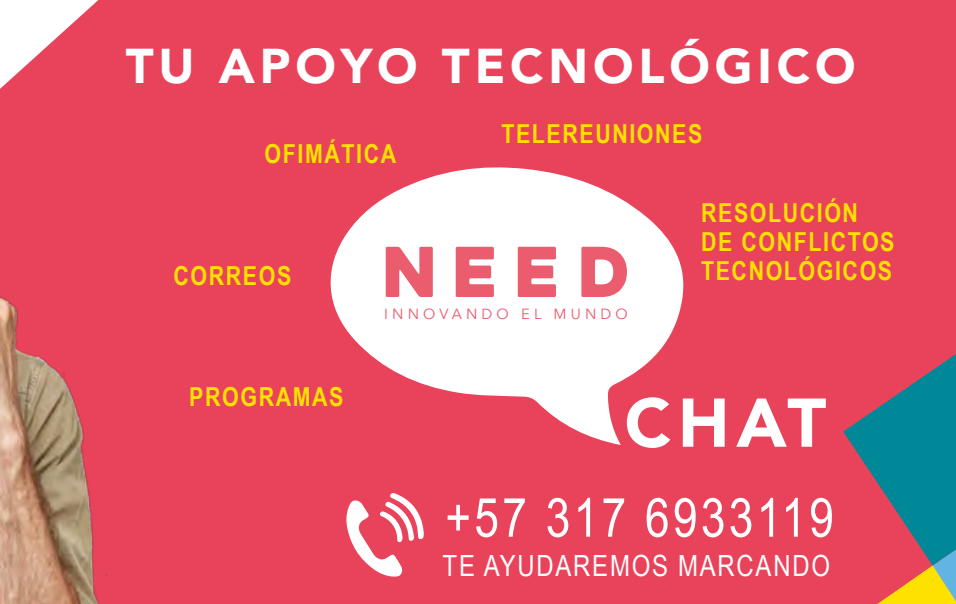
<style>
.page{position:relative;width:956px;height:604px;background:#fff}
.page>*{position:absolute;margin:0;border:0;box-sizing:border-box;transform-origin:0 0}
.t1{font:900 68px "Avenir";color:#fff}
.t2{font:54px "Arial Narrow";letter-spacing:.06em;color:#fff}
.t3{font:900 48.8px "Avenir";letter-spacing:.1em;color:#fff}
.t4{font:29.2px "Arial Narrow";letter-spacing:.06em;color:#fff}
.t5{font:700 26px/28.8px "Arial Narrow";letter-spacing:.06em;color:#ffe100}
.t6{font:14.8px "Avenir";letter-spacing:.28em;color:#eb5c6f}
</style>
<div class="page">
<div style="left:121px;top:0;width:835px;height:603px;background:#e9435b"></div>
<svg style="left:805px;top:418px;width:151px;height:185px;background:#e65b54"></svg>
<svg style="left:843px;top:354px;width:113px;height:211px;background:#666a7d"></svg>
<svg style="left:346px;top:492px;width:78px;height:84px"></svg>
<svg style="left:323px;top:164px;width:365px;height:280px"></svg>
<img style="left:0;top:0;width:121px;height:603px">
<svg style="left:386px;top:246px;width:47px;height:51px"></svg>
<svg style="left:456px;top:246px;width:38px;height:51px;background:#ee7a8a"></svg>
<svg style="left:518px;top:246px;width:38px;height:51px;background:#ee7a8a"></svg>
<svg style="left:581px;top:246px;width:46px;height:51px"></svg>
<h3 class="t3" style="left:126px;top:24px;width:731px">TU APOYO TECNOLÓGICO</h3>
<p class="t5" style="left:265px;top:138px;width:133px">OFIMÁTICA</p>
<p class="t5" style="left:174px;top:260px;width:119px">CORREOS</p>
<p class="t5" style="left:501px;top:118px;width:202px">TELEREUNIONES</p>
<p class="t5" style="left:701px;top:197px;width:195px">RESOLUCIÓN<br>DE CONFLICTOS<br>TECNOLÓGICOS</p>
<p class="t5" style="left:189px;top:380px;width:156px">PROGRAMAS</p>
<p class="t6" style="left:384px;top:305px;width:245px">INNOVANDO EL MUNDO</p>
<h1 class="t1" style="left:624px;top:364px;width:203px">CHAT</h1>
<h2 class="t2" style="left:445px;top:477px;width:390px">+57 317 6933119</h2>
<p class="t4" style="left:443px;top:543px;width:389px">TE AYUDAREMOS MARCANDO</p>
</div>
